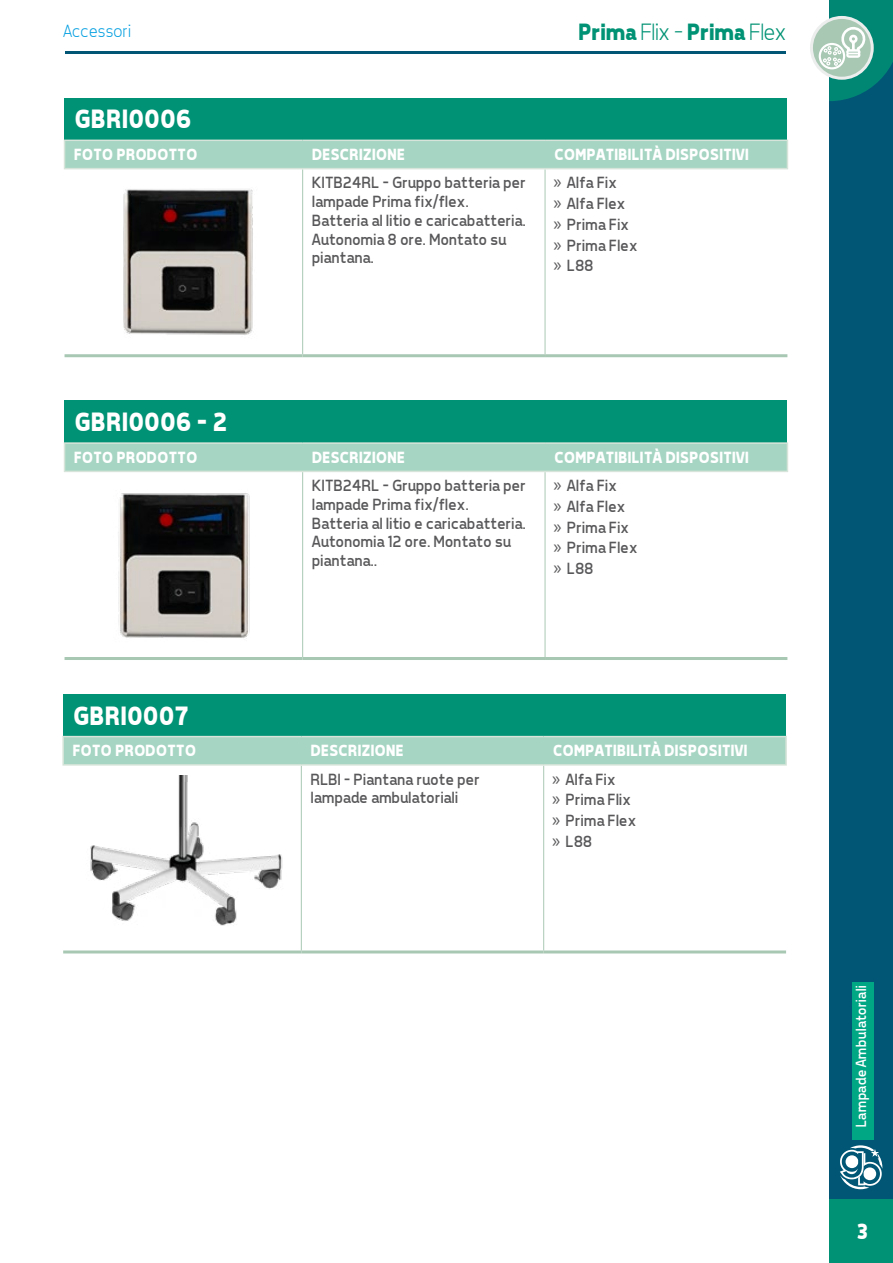
<style>
.page{position:relative;width:893px;height:1263px;background:#fff}
.page>*{position:absolute;margin:0;border:0;box-sizing:border-box;transform-origin:0 0}
.t1{font:700 27px "Tepeno Sans";color:#fff}
.t2{font:700 24px "Tepeno Sans";letter-spacing:-.02em;color:#009274}
.t3{font:700 22.5px "Tepeno Sans";color:#fff}
.t4{font:300 18px "Tepeno Sans";color:#009ee0}
.t5{font:16.5px/20.7px "Tepeno Sans";color:#58585a}
.t6{font:700 16.5px "Tepeno Sans";color:#fff}
.t7{font:15px "Tepeno Sans";letter-spacing:.005em;color:#fff}
.s1{font-weight:300}
.s2{font-family:"Myriad Pro";font-size:19.5px}
</style>
<div class="page">
<hr style="left:65px;top:51px;width:720px;height:2px;background:#005674">
<div style="left:829px;top:0;width:64px;height:1263px;background:#005674"></div>
<div style="left:829px;top:1199px;width:64px;height:64px;background:#009274"></div>
<svg style="left:840px;top:1145px;width:42px;height:44px"></svg>
<svg style="left:811px;top:17px;width:61px;height:61px"></svg>
<div style="left:810px;top:16px;width:64px;height:64px;border:3px solid #eceded;border-radius:50%"></div>
<div style="left:65px;top:98px;width:722px;height:42px;background:#009274"></div>
<hr style="left:65px;top:354px;width:238px;height:3px;background:#a9c8b4">
<hr style="left:545px;top:354px;width:242px;height:3px;background:#a9c8b4">
<hr style="left:302px;top:169px;width:1px;height:185px;background:#a9c8b4">
<hr style="left:545px;top:169px;width:1px;height:185px;background:#a9c8b4">
<hr style="left:303px;top:354px;width:242px;height:3px;background:#a9c8b4">
<div style="left:64px;top:140px;width:724px;height:28px;background:#a6d5c3"></div>
<hr style="left:64px;top:168px;width:239px;height:1px;background:#d6e4d9">
<hr style="left:303px;top:168px;width:242px;height:1px;background:#d6e4d9">
<hr style="left:545px;top:168px;width:243px;height:1px;background:#d6e4d9">
<img style="left:123px;top:189px;width:130px;height:146px">
<div style="left:65px;top:401px;width:722px;height:42px;background:#009274"></div>
<hr style="left:65px;top:657px;width:238px;height:3px;background:#a9c8b4">
<hr style="left:545px;top:657px;width:242px;height:3px;background:#a9c8b4">
<hr style="left:302px;top:472px;width:1px;height:185px;background:#a9c8b4">
<hr style="left:545px;top:472px;width:1px;height:185px;background:#a9c8b4">
<hr style="left:303px;top:657px;width:242px;height:3px;background:#a9c8b4">
<hr style="left:64px;top:442px;width:239px;height:2px;background:#d6e4d9">
<hr style="left:303px;top:442px;width:242px;height:2px;background:#d6e4d9">
<hr style="left:545px;top:442px;width:243px;height:2px;background:#d6e4d9">
<svg style="left:64px;top:443px;width:724px;height:28px;background:#a8d5c4"></svg>
<hr style="left:64px;top:471px;width:239px;height:1px;background:#d6e4d9">
<hr style="left:303px;top:471px;width:242px;height:1px;background:#d6e4d9">
<hr style="left:545px;top:471px;width:243px;height:1px;background:#d6e4d9">
<img style="left:118px;top:493px;width:132px;height:145px">
<div style="left:63px;top:694px;width:723px;height:43px;background:#009274"></div>
<div style="left:64px;top:737px;width:721px;height:27px;background:#a6d5c3"></div>
<hr style="left:63px;top:950px;width:238px;height:3px;background:#a9c8b4">
<hr style="left:544px;top:950px;width:242px;height:3px;background:#a9c8b4">
<hr style="left:301px;top:766px;width:1px;height:184px;background:#a9c8b4">
<hr style="left:543px;top:766px;width:1px;height:184px;background:#a9c8b4">
<hr style="left:301px;top:950px;width:243px;height:3px;background:#a9c8b4">
<hr style="left:62px;top:736px;width:239px;height:1px;background:#d6e4d9">
<hr style="left:62px;top:737px;width:2px;height:27px;background:#d6e4d9">
<hr style="left:301px;top:736px;width:243px;height:1px;background:#d6e4d9">
<hr style="left:544px;top:736px;width:243px;height:1px;background:#d6e4d9">
<hr style="left:785px;top:737px;width:2px;height:27px;background:#d6e4d9">
<hr style="left:62px;top:764px;width:239px;height:2px;background:#d6e4d9">
<hr style="left:301px;top:764px;width:243px;height:2px;background:#d6e4d9">
<hr style="left:544px;top:764px;width:243px;height:2px;background:#d6e4d9">
<img style="left:90px;top:775px;width:193px;height:151px">
<svg style="left:819px;top:0;width:74px;height:101px"></svg>
<div style="left:852px;top:982px;width:21px;height:158px;background:#00a785"></div>
<p class="t4" style="left:63px;top:20px;width:69px">Accessori</p>
<h2 class="t2" style="left:577px;top:18px;width:210px">Prima <span class="s1">Flix -</span> Prima <span class="s1">Flex</span></h2>
<h1 class="t1" style="left:73px;top:103px;width:119px">GBRI0006</h1>
<p class="t6" style="left:73px;top:145px;width:125px">FOTO PRODOTTO</p>
<p class="t6" style="left:311px;top:145px;width:95px">DESCRIZIONE</p>
<p class="t6" style="left:554px;top:145px;width:196px">COMPATIBILITÀ DISPOSITIVI</p>
<p class="t5" style="left:311px;top:173px;width:215px;line-height:18.8px">KITB24RL - Gruppo batteria per lampade Prima fix/flex.<br>Batteria al litio e caricabatteria.<br>Autonomia 8 ore. Montato su piantana.</p>
<p class="t5" style="left:554px;top:172px;width:85px"><span class="s2">»</span> Alfa Fix<br><span class="s2">»</span> Alfa Flex <span class="s2">»</span> Prima Fix <span class="s2">»</span> Prima Flex <span class="s2">»</span> L88</p>
<h1 class="t1" style="left:73px;top:406px;width:154px">GBRI0006 - 2</h1>
<p class="t6" style="left:73px;top:448px;width:125px">FOTO PRODOTTO</p>
<p class="t6" style="left:311px;top:448px;width:95px">DESCRIZIONE</p>
<p class="t6" style="left:554px;top:448px;width:196px">COMPATIBILITÀ DISPOSITIVI</p>
<p class="t5" style="left:311px;top:476px;width:215px;line-height:18.8px">KITB24RL - Gruppo batteria per lampade Prima fix/flex.<br>Batteria al litio e caricabatteria.<br>Autonomia 12 ore. Montato su piantana..</p>
<p class="t5" style="left:554px;top:475px;width:85px"><span class="s2">»</span> Alfa Fix<br><span class="s2">»</span> Alfa Flex <span class="s2">»</span> Prima Fix <span class="s2">»</span> Prima Flex <span class="s2">»</span> L88</p>
<h1 class="t1" style="left:72px;top:699px;width:118px">GBRI0007</h1>
<p class="t6" style="left:72px;top:741px;width:125px">FOTO PRODOTTO</p>
<p class="t6" style="left:310px;top:741px;width:95px">DESCRIZIONE</p>
<p class="t6" style="left:552px;top:741px;width:196px">COMPATIBILITÀ DISPOSITIVI</p>
<p class="t5" style="left:310px;top:769px;width:171px;line-height:18.8px">RLBI - Piantana ruote per lampade ambulatoriali</p>
<p class="t5" style="left:552px;top:768px;width:85px"><span class="s2">»</span> Alfa Fix<br><span class="s2">»</span> Prima Flix <span class="s2">»</span> Prima Flex <span class="s2">»</span> L88</p>
<p class="t7" style="left:852px;top:1128px;width:143px;rotate:-90deg">Lampade Ambulatoriali</p>
<h3 class="t3" style="left:855px;top:1218px;width:13px">3</h3>
</div>
